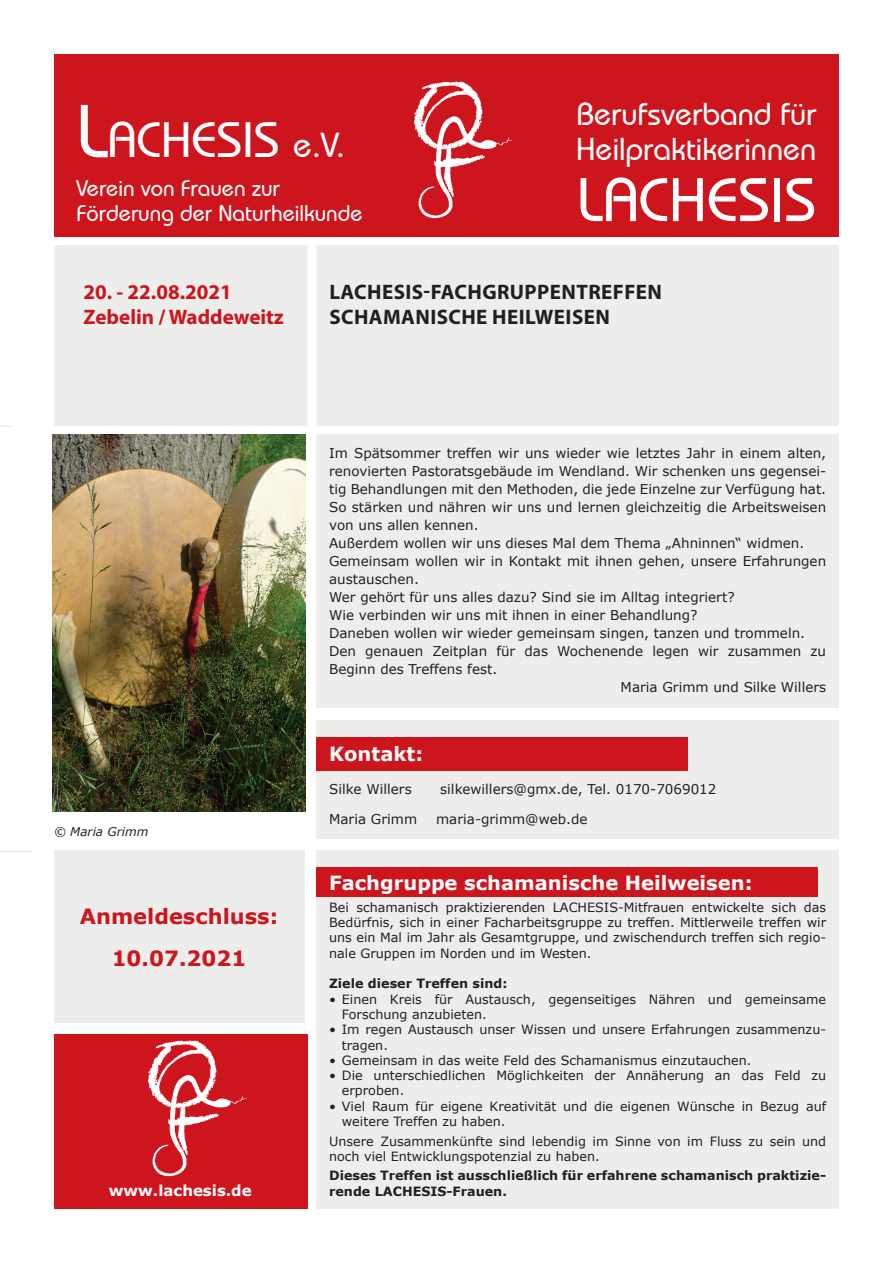
<style>
.page{position:relative;width:893px;height:1263px;background:#fff}
.page>*{position:absolute;margin:0;border:0;box-sizing:border-box;transform-origin:0 0}
.t1{font:500 61.5px "Bauhaus IT Cby BT";color:#fff}
.t2{font:500 49.5px "Bauhaus IT Cby BT";color:#fff}
.t3{font:500 31.5px/34.5px "Bauhaus IT Cby BT";color:#fff}
.t4{font:500 22.5px/25.5px "Bauhaus IT Cby BT";color:#fff}
.t5{font:700 21px/25.2px "Myriad Pro";letter-spacing:.02em;color:#231f20}
.t6{font:700 21px/25.2px "Myriad Pro";color:#cd151d}
.t7{font:700 21px/42.2px "Verdana";color:#cd151d;text-align:center}
.t8{font:700 19.5px "Verdana";color:#fff}
.t9{font:700 15px "Verdana";color:#fff}
.t10{font:13.5px "Verdana";color:#231f20}
.t11{font:12.75px/15.3px "Verdana";color:#231f20}
.t12{font:700 12.75px/15.3px "Verdana";color:#231f20}
.t13{font:italic 12px "Verdana";color:#231f20}
.s1{font-size:75px}
.s2{font-size:34.5px}
</style>
<div class="page">
<div style="left:316px;top:245px;width:523px;height:180px;background:#ededec"></div>
<div style="left:54px;top:245px;width:253px;height:180px;background:#ededec"></div>
<svg style="left:0;top:425px;width:13px;height:2px"></svg>
<hr style="left:0;top:850px;width:33px;height:2px;background:#ededec">
<div style="left:54px;top:850px;width:250px;height:173px;background:#ededec"></div>
<div style="left:54px;top:54px;width:785px;height:182px;background:#cd151d"></div>
<div style="left:54px;top:1034px;width:253px;height:175px;background:#cd151d"></div>
<img style="left:149px;top:1040px;width:97px;height:137px">
<img style="left:414px;top:81px;width:98px;height:138px">
<div style="left:316px;top:435px;width:523px;height:273px;background:#ededec"></div>
<div style="left:316px;top:850px;width:523px;height:359px;background:#ededec"></div>
<div style="left:316px;top:721px;width:523px;height:118px;background:#ededec"></div>
<div style="left:316px;top:737px;width:372px;height:33px;background:#cd151d"></div>
<div style="left:316px;top:867px;width:502px;height:30px;background:#cd151d"></div>
<img style="left:52px;top:435px;width:254px;height:376px">
<h2 class="t2" style="left:77px;top:110px;width:270px"><span class="s1">L</span>ACHESIS <span class="s2">e.V.</span></h2>
<h3 class="t4" style="left:77px;top:175px;width:288px">Verein von Frauen zur<br>Förderung der Naturheilkunde</h3>
<h3 class="t3" style="left:576px;top:96px;width:242px">Berufsverband für<br>Heilpraktikerinnen</h3>
<h1 class="t1" style="left:577px;top:162px;width:241px">LACHESIS</h1>
<h3 class="t6" style="left:84px;top:278px;width:202px">20. - 22.08.2021<br>ZEBELIN / WADDEWEITZ</h3>
<h3 class="t5" style="left:329px;top:278px;width:334px">LACHESIS-FACHGRUPPENTREFFEN<br>SCHAMANISCHE HEILWEISEN</h3>
<p class="t13" style="left:54px;top:823px;width:96px">© Maria Grimm</p>
<h3 class="t7" style="left:80px;top:894px;width:200px">Anmeldeschluss:<br>10.07.2021</h3>
<p class="t9" style="left:109px;top:1180px;width:144px">www.lachesis.de</p>
<p class="t10" style="left:329px;top:444px;width:499px">Im Spätsommer treffen wir uns wieder wie letztes Jahr in einem alten,</p>
<p class="t10" style="left:329px;top:462px;width:499px">renovierten Pastoratsgebä ude im Wendland. Wir schenken uns gegensei-</p>
<p class="t10" style="left:329px;top:480px;width:499px">tig Behandlungen mit den Methoden, die jede Einzelne zur Verfügung hat.</p>
<p class="t10" style="left:329px;top:498px;width:499px">So stä rken und nä hren wir uns und lernen gleichzeitig die Arbeitsweisen</p>
<p class="t10" style="left:329px;top:516px;width:151px">von uns allen kennen.</p>
<p class="t10" style="left:329px;top:534px;width:477px">Außerdem wollen wir uns dieses Mal dem Thema „Ahninnen“ widmen.</p>
<p class="t10" style="left:329px;top:552px;width:499px">Gemeinsam wollen wir in Kontakt mit ihnen gehen, unsere Erfahrungen</p>
<p class="t10" style="left:329px;top:570px;width:91px">austauschen.</p>
<p class="t10" style="left:329px;top:588px;width:407px">Wer gehört fü r uns alles dazu? Sind sie im Alltag integriert?</p>
<p class="t10" style="left:329px;top:606px;width:370px">Wie verbinden wir uns mit ihnen in einer Behandlung?</p>
<p class="t10" style="left:329px;top:624px;width:477px">Daneben wollen wir wieder gemeinsam singen, tanzen und trommeln.</p>
<p class="t10" style="left:329px;top:642px;width:499px">Den genauen Zeitplan für das Wochenende legen wir zusammen zu</p>
<p class="t10" style="left:329px;top:660px;width:170px">Beginn des Treffens fest.</p>
<p class="t10" style="left:621px;top:678px;width:207px">Maria Grimm und Silke Willers</p>
<h3 class="t8" style="left:329px;top:740px;width:96px">Kontakt:</h3>
<p class="t10" style="left:329px;top:779px;width:84px">Silke Willers</p>
<p class="t10" style="left:440px;top:779px;width:278px">silkewillers@gmx.de, Tel. 0170-7069012</p>
<p class="t10" style="left:329px;top:810px;width:90px">Maria Grimm</p>
<p class="t10" style="left:436px;top:810px;width:153px">maria-grimm@web.de</p>
<h3 class="t8" style="left:329px;top:869px;width:425px">Fachgruppe schamanische Heilweisen:</h3>
<p class="t11" style="left:329px;top:899px;width:499px;text-align:justify;text-indent:289px">-Mitfrauen entwickelte sich das Bedü rfnis, sich in einer Facharbeitsgruppe zu treffen. Mittlerweile treffen wir uns ein Mal im Jahr als Gesamtgruppe, und zwischendurch treffen sich regio&shy;nale Gruppen im Norden und im Westen.</p>
<p class="t12" style="left:329px;top:976px;width:180px">Ziele dieser Treffen sind:</p>
<p class="t11" style="left:342px;top:991px;width:486px;text-indent:-13px">• Einen Kreis fü r Austausch, gegenseitiges Nähren und gemeinsame<br>Forschung anzubieten.</p>
<p class="t11" style="left:342px;top:1022px;width:486px;text-indent:-13px">• Im regen Austausch unser Wissen und unsere Erfahrungen zusammenzu&shy;tragen.</p>
<p class="t11" style="left:329px;top:1052px;width:424px">• Gemeinsam in das weite Feld des Schamanismus einzutauchen.</p>
<p class="t11" style="left:342px;top:1068px;width:486px;text-indent:-13px">• Die unterschiedlichen Möglichkeiten der Annäherung an das Feld zu erproben.</p>
<p class="t11" style="left:342px;top:1098px;width:486px;text-indent:-13px">• Viel Raum fü r eigene Kreativität und die eigenen Wü nsche in Bezug auf weitere Treffen zu haben.</p>
<p class="t11" style="left:329px;top:1133px;width:499px">Unsere Zusammenkü nfte sind lebendig im Sinne von im Fluss zu sein und noch viel Entwicklungspotenzial zu haben.</p>
<p class="t12" style="left:329px;top:1168px;width:499px">Dieses Treffen ist ausschließlich für erfahrene schamanisch praktizie&shy;rende Lachesis-Frauen.</p>
<p class="t11" style="left:329px;top:899px;width:267px">Bei schamanisch praktizierenden Lachesis</p>
</div>
